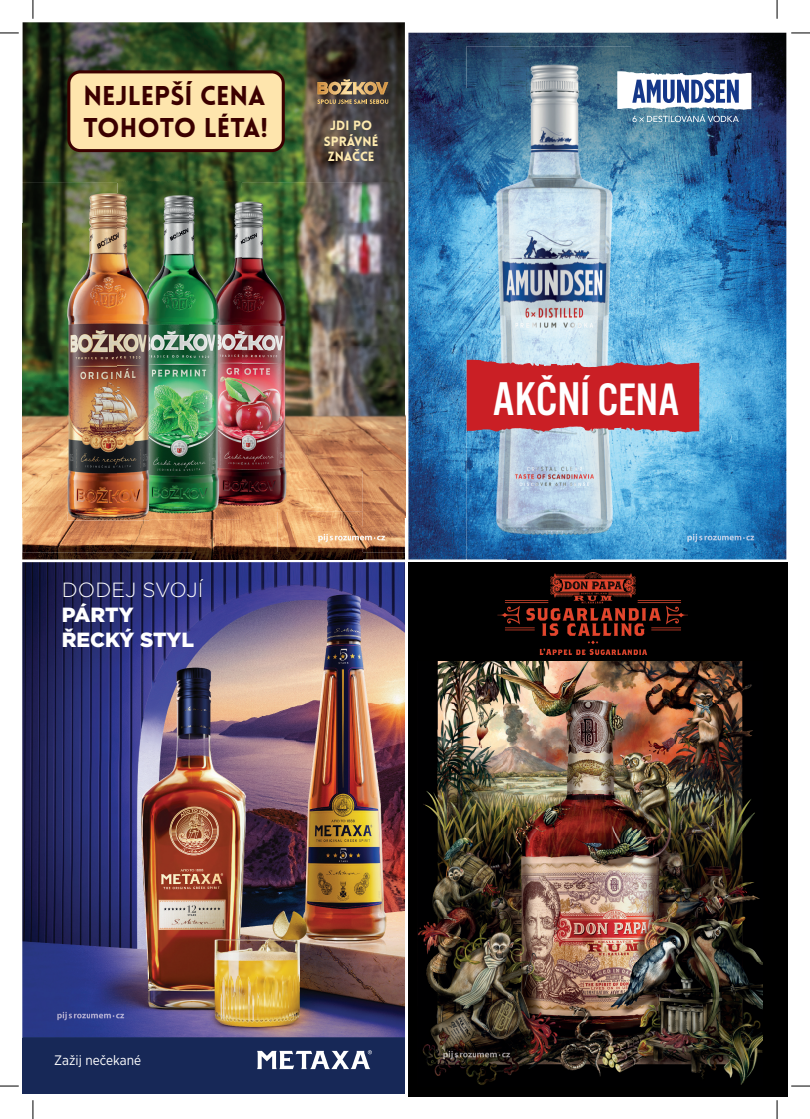
<style>
.page{position:relative;width:810px;height:1119px;background:#fff}
.page>*{position:absolute;margin:0;border:0;box-sizing:border-box;transform-origin:0 0}
.t1{font:49.12px "Alternate Got No 3 D";letter-spacing:-.01em;color:#fff}
.t2{font:900 26.62px/31.9px "Lovelo";color:#3b0000}
.t3{font:900 20.5px/25px "Gotham";color:#fff}
.t4{font:300 20.5px "Gotham";color:#fff}
.t5{font:13.75px "Gotham Narrow";color:#fff}
.t6{font:900 13.12px/15.8px "Lovelo";color:#feeaaf;text-align:center}
.s1{font-size:47.25px}
</style>
<div class="page">
<img style="left:408px;top:33px;width:378px;height:526px">
<img style="left:467px;top:559px;width:164px;height:1px">
<img style="left:467px;top:46px;width:164px;height:43px">
<img style="left:467px;top:89px;width:30px;height:256px">
<img style="left:612px;top:89px;width:19px;height:256px">
<img style="left:467px;top:345px;width:41px;height:214px">
<img style="left:590px;top:345px;width:41px;height:214px">
<img style="left:508px;top:534px;width:82px;height:25px">
<img style="left:497px;top:64px;width:115px;height:470px">
<svg style="left:617px;top:71px;width:134px;height:51px"></svg>
<svg style="left:467px;top:359px;width:232px;height:73px;background:#c53038"></svg>
<img style="left:685px;top:526px;width:71px;height:21px">
<img style="left:23px;top:22px;width:382px;height:160px">
<img style="left:22px;top:182px;width:1px;height:335px">
<img style="left:405px;top:414px;width:1px;height:103px">
<img style="left:22px;top:517px;width:170px;height:42px">
<img style="left:192px;top:552px;width:170px;height:7px">
<img style="left:362px;top:552px;width:43px;height:7px">
<img style="left:23px;top:182px;width:339px;height:42px">
<img style="left:362px;top:182px;width:43px;height:123px">
<img style="left:23px;top:223px;width:44px;height:288px">
<img style="left:308px;top:223px;width:55px;height:82px">
<img style="left:308px;top:305px;width:97px;height:165px">
<img style="left:308px;top:470px;width:54px;height:41px">
<img style="left:362px;top:470px;width:43px;height:82px">
<img style="left:23px;top:511px;width:340px;height:41px">
<img style="left:190px;top:189px;width:118px;height:322px">
<svg style="left:317px;top:79px;width:71px;height:25px;background:#876f4f"></svg>
<div style="left:69px;top:72px;width:214px;height:79px;background:#fee5ad;border-radius:12px"></div>
<div style="left:67px;top:70px;width:218px;height:82px;border:3px solid #3b0000;border-radius:12px"></div>
<img style="left:149px;top:224px;width:41px;height:253px">
<img style="left:149px;top:477px;width:92px;height:42px">
<img style="left:67px;top:194px;width:51px;height:285px">
<img style="left:67px;top:479px;width:82px;height:41px">
<img style="left:118px;top:194px;width:31px;height:325px">
<img style="left:315px;top:526px;width:71px;height:21px">
<img style="left:22px;top:562px;width:383px;height:475px">
<div style="left:22px;top:1037px;width:383px;height:56px;background:#172857"></div>
<svg style="left:257px;top:1050px;width:115px;height:18px"></svg>
<div style="left:408px;top:562px;width:380px;height:534px;background:#000"></div>
<img style="left:417px;top:661px;width:346px;height:344px">
<img style="left:422px;top:1005px;width:38px;height:71px">
<img style="left:460px;top:1005px;width:44px;height:38px">
<img style="left:504px;top:1005px;width:259px;height:80px">
<img style="left:460px;top:1064px;width:44px;height:21px">
<img style="left:498px;top:572px;width:190px;height:82px">
<img style="left:54px;top:1004px;width:71px;height:21px">
<img style="left:440px;top:1043px;width:71px;height:21px">
<svg style="left:0;top:32px;width:19px;height:2px"></svg>
<svg style="left:791px;top:32px;width:19px;height:2px"></svg>
<svg style="left:0;top:1085px;width:19px;height:1px"></svg>
<svg style="left:791px;top:1085px;width:19px;height:1px"></svg>
<svg style="left:32px;top:0;width:2px;height:19px"></svg>
<svg style="left:32px;top:1100px;width:2px;height:18px"></svg>
<svg style="left:776px;top:0;width:2px;height:19px"></svg>
<svg style="left:776px;top:1100px;width:2px;height:18px"></svg>
<p class="t2" style="left:83px;top:80px;width:186px">NEJLEPŠÍ CENA<br>TOHOTO LÉTA!</p>
<p class="t6" style="left:324px;top:117px;width:56px">JDI PO<br>SPRÁVNÉ<br>ZNAČCE</p>
<p class="t4" style="left:62px;top:576px;width:143px">DODEJ SVOJÍ</p>
<p class="t3" style="left:62px;top:601px;width:134px">PÁRTY<br>ŘECKÝ STYL</p>
<h1 class="t1" style="left:493px;top:372px;width:188px">AKČNÍ <span class="s1">CENA</span></h1>
<p class="t5" style="left:54px;top:1051px;width:88px">Zažij nečekané</p>
</div>
